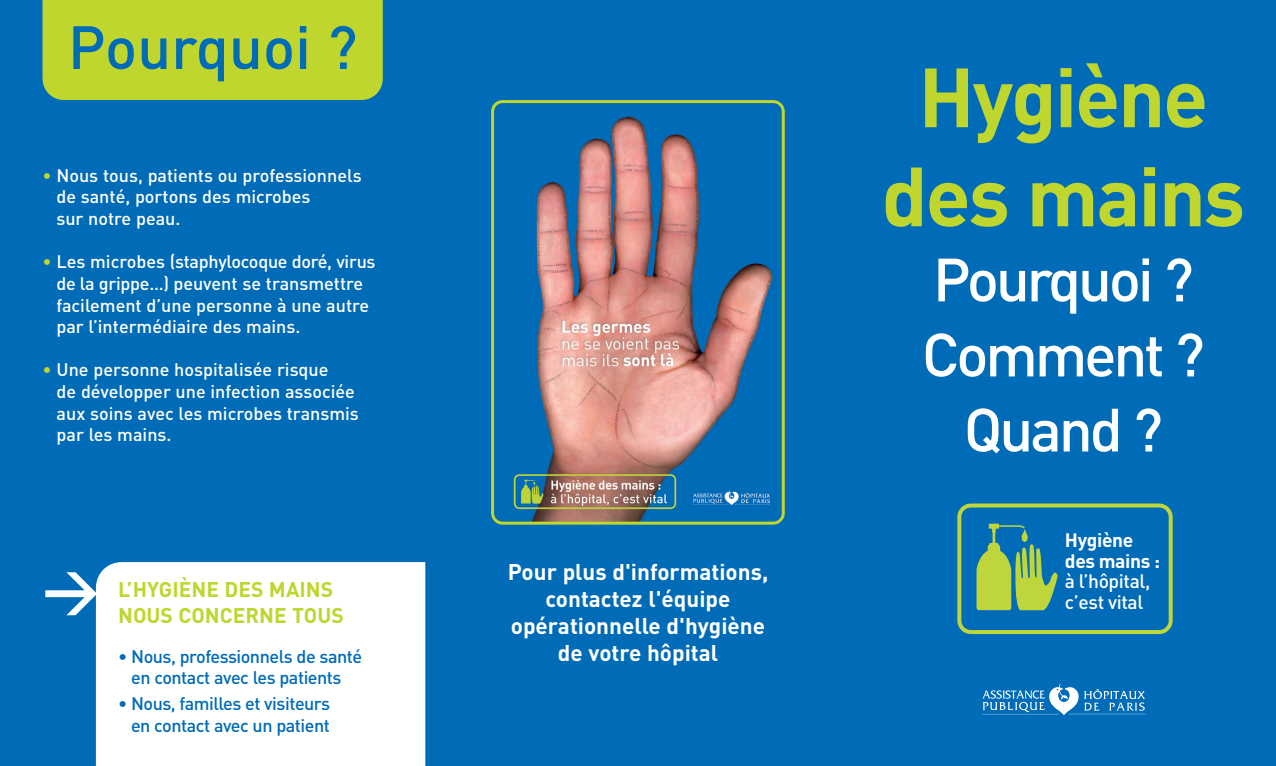
<style>
.page{position:relative;width:1276px;height:766px;background:#fff}
.page>*{position:absolute;margin:0;border:0;box-sizing:border-box;transform-origin:0 0}
.t1{font:700 82.5px/99px "DIN";letter-spacing:-.025em;color:#bfd62f;text-align:center}
.t2{font:500 60px/75px "DIN";letter-spacing:-.055em;color:#fff;text-align:center}
.t3{font:500 60px "DIN";color:#006bb6}
.t4{font:700 55.8px "DIN";color:#fff}
.t5{font:700 22.5px/27px "DIN";color:#fff;text-align:center}
.t6{font:700 21px/25.5px "DIN";color:#bfd62f}
.t7{font:500 19.2px/20.9px "DIN";letter-spacing:-.02em;color:#fff}
.t8{font:700 19.2px/20.9px "DIN";letter-spacing:-.02em;color:#fff}
.t9{font:500 18px/21.6px "DIN";color:#fff}
.t10{font:500 18px/21.6px "DIN";letter-spacing:-.025em;color:#006bb6;text-align:center}
.s1{color:#bfd62f}
</style>
<div class="page">
<div style="left:0;top:0;width:1276px;height:765px;background:#006bb6"></div>
<svg style="left:982px;top:683px;width:163px;height:32px"></svg>
<div style="left:957px;top:503px;width:215px;height:131px;border:4px solid #bed53b;border-radius:12px"></div>
<svg style="left:976px;top:523px;width:82px;height:88px"></svg>
<svg style="left:491px;top:100px;width:294px;height:424px"></svg>
<div style="left:43px;top:0;width:340px;height:100px;background:#bfd62f"></div>
<div style="left:96px;top:562px;width:329px;height:203px;background:#fff"></div>
<h2 class="t3" style="left:68px;top:26px;width:291px">Pourquoi ?</h2>
<p class="t9" style="left:56px;top:167px;width:307px;text-indent:-14px"><span class="s1">•</span> Nous tous, patients ou professionnels de santé, portons des microbes<br>sur notre peau.</p>
<p class="t9" style="left:56px;top:253px;width:321px;text-indent:-14px"><span class="s1">•</span> Les microbes (staphylocoque doré, virus de la grippe...) peuvent se transmettre facilement d’une personne à une autre par l’intermédiaire des mains.</p>
<p class="t9" style="left:57px;top:361px;width:304px;text-indent:-14px"><span class="s1">•</span> Une personne hospitalisée risque<br>de développer une infection associée aux soins avec les microbes transmis par les mains.</p>
<h3 class="t4" style="left:43px;top:569px;width:59px">&gt;</h3>
<p class="t6" style="left:118px;top:579px;width:227px">L’HYGIÈNE DES MAINS<br>NOUS CONCERNE TOUS</p>
<p class="t10" style="left:118px;top:647px;width:246px">• Nous, professionnels de santé en contact avec les patients</p>
<p class="t10" style="left:118px;top:695px;width:214px;text-align:right">• Nous, familles et visiteurs en contact avec un patient</p>
<p class="t5" style="left:508px;top:560px;width:262px">Pour plus d'informations, contactez l'équipe opérationnelle d'hygiène de votre hôpital</p>
<h1 class="t1" style="left:881px;top:58px;width:365px">Hygiène des mains</h1>
<h2 class="t2" style="left:922px;top:249px;width:284px">Pourquoi ?<br>Comment ?<br>Quand ?</h2>
<p class="t8" style="left:1065px;top:531px;width:97px">Hygiène des mains :</p>
<p class="t7" style="left:1065px;top:570px;width:87px">à l’hôpital, c’est vital</p>
</div>
